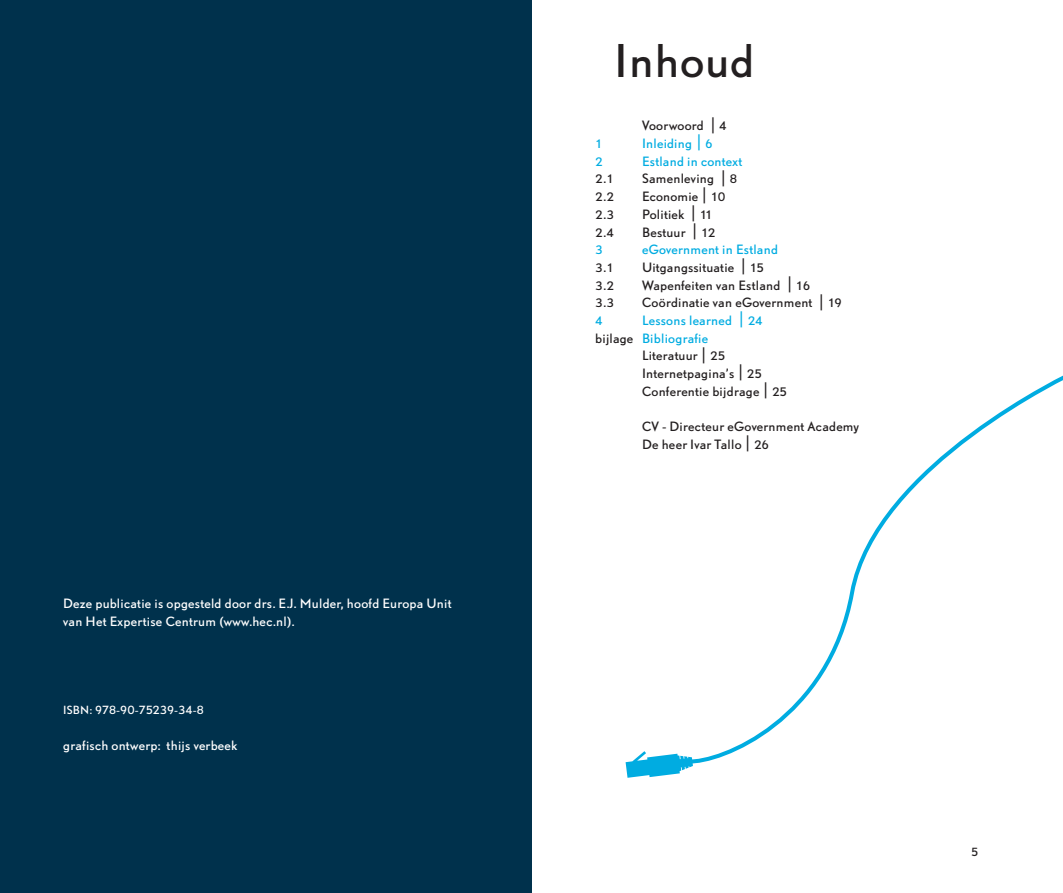
<style>
.page{position:relative;width:1063px;height:893px;background:#fff}
.page>*{position:absolute;margin:0;border:0;box-sizing:border-box;transform-origin:0 0}
.t1{font:42px "DTL Nobel T";letter-spacing:.02em;color:#231f20}
.t2{font:12px/17.7px "DTL Nobel T";letter-spacing:.02em;color:#231f20}
.t3{font:12px/17.7px "DTL Nobel T";letter-spacing:.025em;color:#fff}
.t4{font:10.95px/17.7px "DTL Nobel T";color:#231f20}
.t5{font:10.5px "DTL Nobel T";color:#fff}
.s1{font-size:15.6px}
.s2{font-size:10.95px}
.s3{color:#00ace1}
.s4{font-size:15.6px;color:#00ace1}
.s5{font-size:10.95px;color:#00ace1}
.s6{font-size:12px}
</style>
<div class="page">
<svg style="left:694px;top:375px;width:369px;height:389px"></svg>
<svg style="left:625px;top:751px;width:69px;height:27px"></svg>
<div style="left:0;top:0;width:531px;height:893px;background:#00314c"></div>
<p class="t3" style="left:63px;top:594px;width:390px">Deze publicatie is opgesteld door drs. E.J. Mulder, hoofd Europa Unit van Het Expertise Centrum (www.hec.nl).</p>
<p class="t5" style="left:63px;top:703px;width:142px">ISBN: 978-90-75239-34-8</p>
<p class="t3" style="left:63px;top:736px;width:176px">grafisch ontwerp: thijs verbeek</p>
<h1 class="t1" style="left:614px;top:32px;width:142px">Inhoud</h1>
<p class="t2" style="left:642px;top:116px;width:201px">Voorwoord <span class="s1">|</span> <span class="s2">4<br></span><span class="s3">Inleiding</span> <span class="s4">|</span> <span class="s5">6<br></span><span class="s3">Estland in context<br></span>Samenleving <span class="s1">|</span> <span class="s2">8<br></span>Economie <span class="s1">|</span> <span class="s2">10<br></span>Politiek <span class="s1">|</span> <span class="s2">11<br></span>Bestuur <span class="s1">|</span> <span class="s2">12<br></span><span class="s3">eGovernment in Estland<br></span>Uitgangssituatie <span class="s1">|</span> <span class="s2">15<br></span>Wapenfeiten van Estland <span class="s1">|</span> <span class="s2">16<br></span>Coördinatie van eGovernment <span class="s1">|</span> <span class="s2">19<br></span><span class="s3">Lessons learned</span> <span class="s4">|</span> <span class="s5">24<br></span><span class="s3">Bibliografie<br></span>Literatuur <span class="s1">|</span> <span class="s2">25<br></span>Internetpagina’s <span class="s1">|</span> <span class="s2">25<br></span>Conferentie bijdrage <span class="s1">|</span> <span class="s2">25</span></p>
<p class="t2" style="left:642px;top:417px;width:219px">CV - Directeur eGovernment Academy<br>De heer Ivar Tallo <span class="s1">|</span> <span class="s2">26</span></p>
<p class="t4" style="left:595px;top:135px;width:20px"><span class="s3">1<br>2<br></span>2<span class="s6">.</span>1<br>2<span class="s6">.</span>2<br>2<span class="s6">.</span>3<br>2<span class="s6">.</span>4<br><span class="s3">3<br></span>3<span class="s6">.</span>1<br>3<span class="s6">.</span>2<br>3<span class="s6">.</span>3<br><span class="s3">4</span></p>
<p class="t2" style="left:595px;top:329px;width:40px">bijlage</p>
</div>
